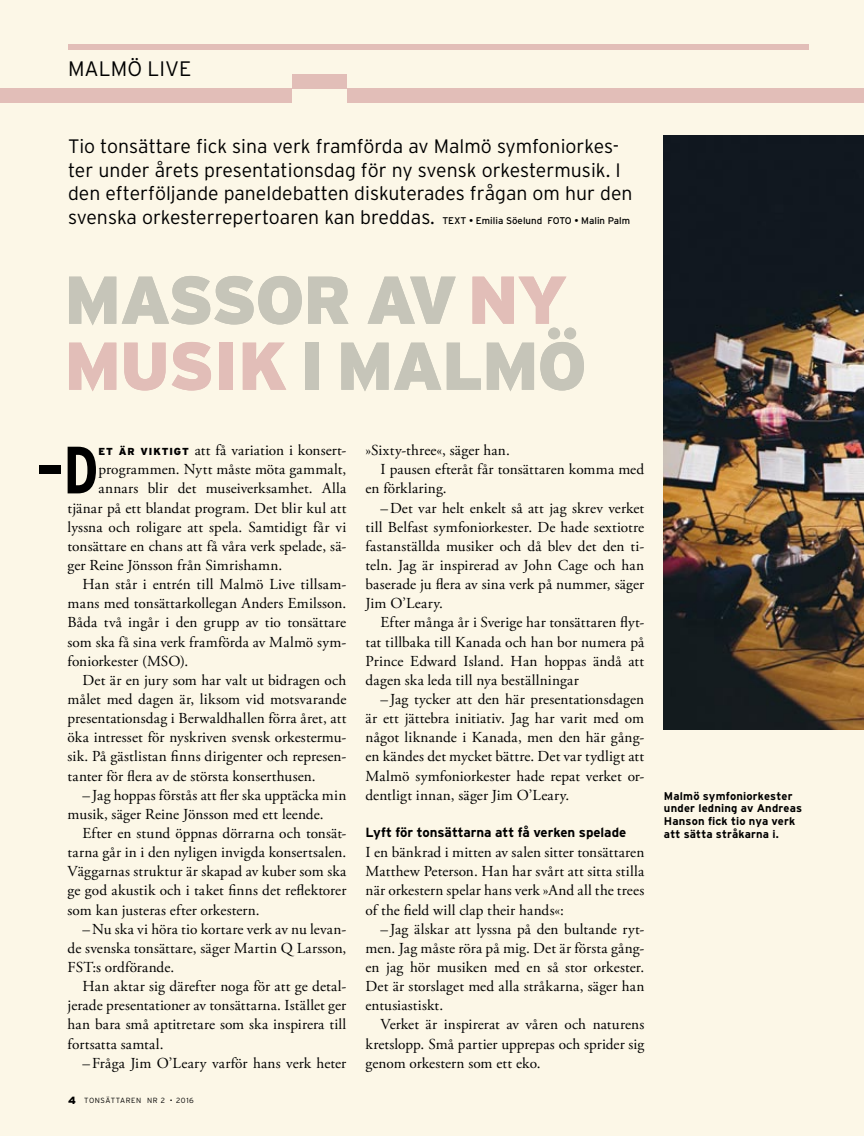
<style>
.page{position:relative;width:864px;height:1136px;background:#fff}
.page>*{position:absolute;margin:0;border:0;box-sizing:border-box;transform-origin:0 0}
.t1{font:900 67.2px/66px "Interstate";letter-spacing:-.02em;color:#c6c5b9}
.t2{font:700 condensed 65.1px "Interstate";color:#000}
.t3{font:300 20.85px "Interstate";color:#000}
.t4{font:300 19.5px/23.9px "Interstate";color:#000}
.t5{font:15.3px/19.2px "Adobe Garamond Pro";letter-spacing:.01em;color:#000;text-align:justify}
.t6{font:700 13.35px "Interstate";letter-spacing:-.005em;color:#000}
.t7{font:700 11.25px/12.8px "Interstate";letter-spacing:.015em;color:#000}
.t8{font:300 7.5px "Interstate";letter-spacing:.08em;color:#000}
.s1{font-weight:400;font-size:9.75px}
.s2{color:#e2beb8}
.s3{font-size:66.6px}
.s4{font-family:"Interstate";font-weight:900;font-size:10.2px}
.s5{font-weight:900;font-size:10.5px}
</style>
<div class="page">
<div style="left:0;top:0;width:863px;height:1135px;background:#fcf7e7"></div>
<div style="left:68px;top:45px;width:740px;height:5px;background:#e2beb8"></div>
<div style="left:113px;top:88px;width:179px;height:15px;background:#e2beb8"></div>
<div style="left:0;top:88px;width:113px;height:15px;background:#e2beb8"></div>
<div style="left:292px;top:74px;width:55px;height:15px;background:#e2beb8"></div>
<div style="left:347px;top:88px;width:19px;height:15px;background:#e2beb8"></div>
<div style="left:644px;top:88px;width:19px;height:15px;background:#e2beb8"></div>
<div style="left:366px;top:88px;width:278px;height:15px;background:#e2beb8"></div>
<div style="left:663px;top:88px;width:145px;height:15px;background:#e2beb8"></div>
<div style="left:808px;top:88px;width:55px;height:15px;background:#e2beb8"></div>
<img style="left:663px;top:135px;width:200px;height:594px">
<h3 class="t3" style="left:68px;top:57px;width:125px">malmö live</h3>
<p class="t4" style="left:68px;top:134px;width:565px">Tio tonsättare fick sina verk framförda av Malmö symfoniorkes&shy;ter under årets presentationsdag för ny svensk orkestermusik. I den efterföljande paneldebatten diskuterades frågan om hur den svenska orkesterrepertoaren kan breddas. <span class="s1">TEXT • Emilia Söelund FOTO • Malin Palm</span></p>
<h1 class="t1" style="left:64px;top:266px;width:523px">MASSOR AV <span class="s2">NY<br>MUSIK</span> I MALMÖ</h1>
<h2 class="t2" style="left:36px;top:434px;width:64px">–<span class="s3">D</span></h2>
<p class="t5" style="left:99px;top:441px;width:249px"><span class="s4">ET ÄR VIKTIGT</span> att få variation i konsert-</p>
<p class="t5" style="left:99px;top:460px;width:249px">programmen. Nytt måste möta gammalt,</p>
<p class="t5" style="left:99px;top:479px;width:249px">annars blir det museiverksamhet. Alla</p>
<p class="t5" style="left:68px;top:498px;width:280px">tjänar på ett blandat program. Det blir kul att</p>
<p class="t5" style="left:68px;top:517px;width:280px">lyssna och roligare att spela. Samtidigt får vi</p>
<p class="t5" style="left:68px;top:537px;width:280px">tonsättare en chans att få våra verk spelade, sä-</p>
<p class="t5" style="left:68px;top:556px;width:216px">ger Reine Jönsson från Simrishamn.</p>
<p class="t5" style="left:82px;top:575px;width:265px">Han står i entrén till Malmö Live tillsam-</p>
<p class="t5" style="left:68px;top:594px;width:280px">mans med tonsättarkollegan Anders Emilsson.</p>
<p class="t5" style="left:68px;top:613px;width:280px">Båda två ingår i den grupp av tio tonsättare</p>
<p class="t5" style="left:68px;top:632px;width:280px">som ska få sina verk framförda av Malmö sym-</p>
<p class="t5" style="left:68px;top:651px;width:122px">foniorkester (MSO).</p>
<p class="t5" style="left:82px;top:670px;width:265px">Det är en jury som har valt ut bidragen och</p>
<p class="t5" style="left:68px;top:690px;width:280px">målet med dagen är, liksom vid motsvarande</p>
<p class="t5" style="left:68px;top:709px;width:280px">presentationsdag i Berwaldhallen förra året, att</p>
<p class="t5" style="left:68px;top:728px;width:280px">öka intresset för nyskriven svensk orkestermu-</p>
<p class="t5" style="left:68px;top:747px;width:280px">sik. På gästlistan finns dirigenter och represen-</p>
<p class="t5" style="left:68px;top:766px;width:249px">tanter för flera av de största konserthusen.</p>
<p class="t5" style="left:82px;top:785px;width:265px">–Jag hoppas förstås att fler ska upptäcka min</p>
<p class="t5" style="left:68px;top:804px;width:257px">musik, säger Reine Jönsson med ett leende.</p>
<p class="t5" style="left:82px;top:824px;width:265px">Efter en stund öppnas dörrarna och tonsät-</p>
<p class="t5" style="left:68px;top:843px;width:280px">tarna går in i den nyligen invigda konsertsalen.</p>
<p class="t5" style="left:68px;top:862px;width:280px">Väggarnas struktur är skapad av kuber som ska</p>
<p class="t5" style="left:68px;top:881px;width:280px">ge god akustik och i taket finns det reflektorer</p>
<p class="t5" style="left:68px;top:900px;width:193px">som kan justeras efter orkestern.</p>
<p class="t5" style="left:82px;top:919px;width:265px">–Nu ska vi höra tio kortare verk av nu levan-</p>
<p class="t5" style="left:68px;top:938px;width:280px">de svenska tonsättare, säger Martin Q Larsson,</p>
<p class="t5" style="left:68px;top:957px;width:108px">FST:s ordförande.</p>
<p class="t5" style="left:82px;top:977px;width:265px">Han aktar sig därefter noga för att ge detal-</p>
<p class="t5" style="left:68px;top:996px;width:280px">jerade presentationer av tonsättarna. Istället ger</p>
<p class="t5" style="left:68px;top:1015px;width:280px">han bara små aptitretare som ska inspirera till</p>
<p class="t5" style="left:68px;top:1034px;width:97px">fortsatta samtal.</p>
<p class="t5" style="left:82px;top:1053px;width:265px">–Fråga Jim O’Leary varför hans verk heter</p>
<p class="t8" style="left:68px;top:1096px;width:127px"><span class="s5">4</span> TONSÄTTAREN NR 2 • 2016</p>
<p class="t5" style="left:365px;top:441px;width:146px">»Sixty-three«, säger han.</p>
<p class="t5" style="left:380px;top:460px;width:265px">I pausen efteråt får tonsättaren komma med</p>
<p class="t5" style="left:365px;top:479px;width:83px">en förklaring.</p>
<p class="t5" style="left:380px;top:498px;width:265px">–Det var helt enkelt så att jag skrev verket</p>
<p class="t5" style="left:365px;top:518px;width:280px">till Belfast symfoniorkester. De hade sextiotre</p>
<p class="t5" style="left:365px;top:537px;width:280px">fastanställda musiker och då blev det den ti-</p>
<p class="t5" style="left:365px;top:556px;width:280px">teln. Jag är inspirerad av John Cage och han</p>
<p class="t5" style="left:365px;top:575px;width:280px">baserade ju flera av sina verk på nummer, säger</p>
<p class="t5" style="left:365px;top:594px;width:79px">Jim O’Leary.</p>
<p class="t5" style="left:380px;top:613px;width:265px">Efter många år i Sverige har tonsättaren flyt-</p>
<p class="t5" style="left:365px;top:632px;width:280px">tat tillbaka till Kanada och han bor numera på</p>
<p class="t5" style="left:365px;top:651px;width:280px">Prince Edward Island. Han hoppas ändå att</p>
<p class="t5" style="left:365px;top:671px;width:215px">dagen ska leda till nya beställningar</p>
<p class="t5" style="left:380px;top:690px;width:265px">–Jag tycker att den här presentationsdagen</p>
<p class="t5" style="left:365px;top:709px;width:280px">är ett jättebra initiativ. Jag har varit med om</p>
<p class="t5" style="left:365px;top:728px;width:280px">något liknande i Kanada, men den här gång-</p>
<p class="t5" style="left:365px;top:747px;width:280px">en kändes det mycket bättre. Det var tydligt att</p>
<p class="t5" style="left:365px;top:766px;width:280px">Malmö symfoniorkester hade repat verket or-</p>
<p class="t5" style="left:365px;top:785px;width:205px">dentligt innan, säger Jim O’Leary.</p>
<p class="t6" style="left:365px;top:825px;width:262px">Lyft för tonsättarna att få verken spelade</p>
<p class="t5" style="left:365px;top:843px;width:280px">I en bänkrad i mitten av salen sitter tonsättaren Matthew Peterson. Han har svårt att sitta stilla när orkestern spelar hans verk »And all the trees of the field will clap their hands«:</p>
<p class="t5" style="left:365px;top:919px;width:280px;text-indent:15px">–Jag älskar att lyssna på den bultande ryt&shy;men. Jag måste röra på mig. Det är första gång&shy;en jag hör musiken med en så stor orkester.<br>Det är storslaget med alla stråkarna, säger han entusiastiskt.</p>
<p class="t5" style="left:365px;top:1015px;width:280px;text-indent:15px">Verket är inspirerat av våren och naturens kretslopp. Små partier upprepas och sprider sig genom orkestern som ett eko.</p>
<p class="t7" style="left:663px;top:789px;width:140px">Malmö symfoniorkester under ledning av Andreas<br>Hanson fick tio nya verk att sätta stråkarna i.</p>
</div>
